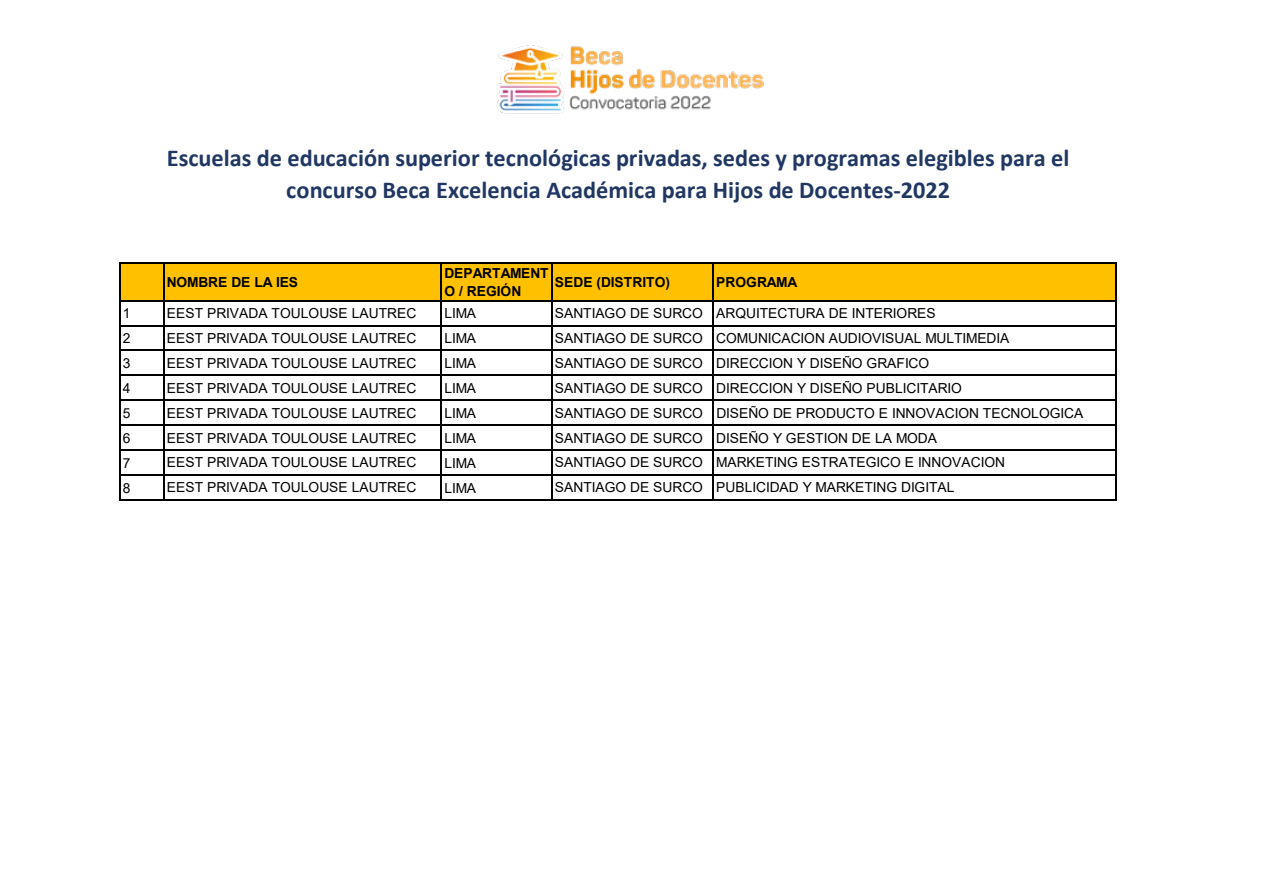
<style>
.page{position:relative;width:1263px;height:893px;background:#fff}
.page>*{position:absolute;margin:0;border:0;box-sizing:border-box;transform-origin:0 0}
.t1{font:700 24.3px/31.5px "Calibri";color:#203764;text-align:center}
.t2{font:13.8px "Arial";color:#000}
.t3{font:700 13.8px/18px "Arial";letter-spacing:-.005em;color:#000}
</style>
<div class="page">
<div style="left:121px;top:263px;width:995px;height:38px;background:#ffc000"></div>
<hr style="left:119px;top:262px;width:2px;height:239px;background:#000">
<hr style="left:163px;top:264px;width:2px;height:237px;background:#000">
<hr style="left:440px;top:264px;width:2px;height:237px;background:#000">
<hr style="left:551px;top:264px;width:2px;height:237px;background:#000">
<hr style="left:712px;top:264px;width:2px;height:237px;background:#000">
<hr style="left:1115px;top:264px;width:2px;height:237px;background:#000">
<hr style="left:121px;top:262px;width:996px;height:2px;background:#000">
<hr style="left:121px;top:300px;width:996px;height:2px;background:#000">
<hr style="left:121px;top:325px;width:996px;height:1px;background:#000">
<hr style="left:121px;top:350px;width:996px;height:1px;background:#000">
<hr style="left:121px;top:374px;width:996px;height:2px;background:#000">
<hr style="left:121px;top:399px;width:996px;height:2px;background:#000">
<hr style="left:121px;top:424px;width:996px;height:2px;background:#000">
<hr style="left:121px;top:449px;width:996px;height:2px;background:#000">
<hr style="left:121px;top:474px;width:996px;height:2px;background:#000">
<hr style="left:121px;top:499px;width:996px;height:2px;background:#000">
<img style="left:497px;top:45px;width:267px;height:69px">
<h1 class="t1" style="left:167px;top:142px;width:904px">Escuelas de educación superior tecnológicas privadas, sedes y programas elegibles para el concurso Beca Excelencia Académica para Hijos de Docentes-2022</h1>
<p class="t3" style="left:167px;top:273px;width:133px">NOMBRE DE LA IES</p>
<p class="t3" style="left:444px;top:264px;width:106px">DEPARTAMENT<br>O / REGIÓN</p>
<p class="t3" style="left:555px;top:273px;width:117px">SEDE (DISTRITO)</p>
<p class="t3" style="left:716px;top:273px;width:83px">PROGRAMA</p>
<p class="t2" style="left:123px;top:304px;width:9px">1</p>
<p class="t2" style="left:167px;top:304px;width:251px">EEST PRIVADA TOULOUSE LAUTREC</p>
<p class="t2" style="left:444px;top:304px;width:33px">LIMA</p>
<p class="t2" style="left:555px;top:304px;width:382px">SANTIAGO DE SURCO ARQUITECTURA DE INTERIORES</p>
<p class="t2" style="left:123px;top:329px;width:9px">2</p>
<p class="t2" style="left:167px;top:329px;width:251px">EEST PRIVADA TOULOUSE LAUTREC</p>
<p class="t2" style="left:444px;top:329px;width:33px">LIMA</p>
<p class="t2" style="left:555px;top:329px;width:456px">SANTIAGO DE SURCO COMUNICACION AUDIOVISUAL MULTIMEDIA</p>
<p class="t2" style="left:123px;top:354px;width:9px">3</p>
<p class="t2" style="left:167px;top:353px;width:251px">EEST PRIVADA TOULOUSE LAUTREC</p>
<p class="t2" style="left:444px;top:354px;width:33px">LIMA</p>
<p class="t2" style="left:555px;top:353px;width:376px">SANTIAGO DE SURCO DIRECCION Y DISEÑO GRAFICO</p>
<p class="t2" style="left:123px;top:379px;width:9px">4</p>
<p class="t2" style="left:167px;top:378px;width:251px">EEST PRIVADA TOULOUSE LAUTREC</p>
<p class="t2" style="left:444px;top:379px;width:33px">LIMA</p>
<p class="t2" style="left:555px;top:378px;width:408px">SANTIAGO DE SURCO DIRECCION Y DISEÑO PUBLICITARIO</p>
<p class="t2" style="left:123px;top:404px;width:9px">5</p>
<p class="t2" style="left:167px;top:403px;width:251px">EEST PRIVADA TOULOUSE LAUTREC</p>
<p class="t2" style="left:444px;top:404px;width:33px">LIMA</p>
<p class="t2" style="left:555px;top:403px;width:530px">SANTIAGO DE SURCO DISEÑO DE PRODUCTO E INNOVACION TECNOLOGICA</p>
<p class="t2" style="left:123px;top:428px;width:9px">6</p>
<p class="t2" style="left:167px;top:428px;width:251px">EEST PRIVADA TOULOUSE LAUTREC</p>
<p class="t2" style="left:444px;top:428px;width:33px">LIMA</p>
<p class="t2" style="left:555px;top:428px;width:384px">SANTIAGO DE SURCO DISEÑO Y GESTION DE LA MODA</p>
<p class="t2" style="left:123px;top:453px;width:9px">7</p>
<p class="t2" style="left:167px;top:453px;width:251px">EEST PRIVADA TOULOUSE LAUTREC</p>
<p class="t2" style="left:444px;top:453px;width:33px">LIMA</p>
<p class="t2" style="left:555px;top:453px;width:452px">SANTIAGO DE SURCO MARKETING ESTRATEGICO E INNOVACION</p>
<p class="t2" style="left:123px;top:478px;width:9px">8</p>
<p class="t2" style="left:167px;top:478px;width:251px">EEST PRIVADA TOULOUSE LAUTREC</p>
<p class="t2" style="left:444px;top:478px;width:33px">LIMA</p>
<p class="t2" style="left:555px;top:478px;width:401px">SANTIAGO DE SURCO PUBLICIDAD Y MARKETING DIGITAL</p>
</div>
